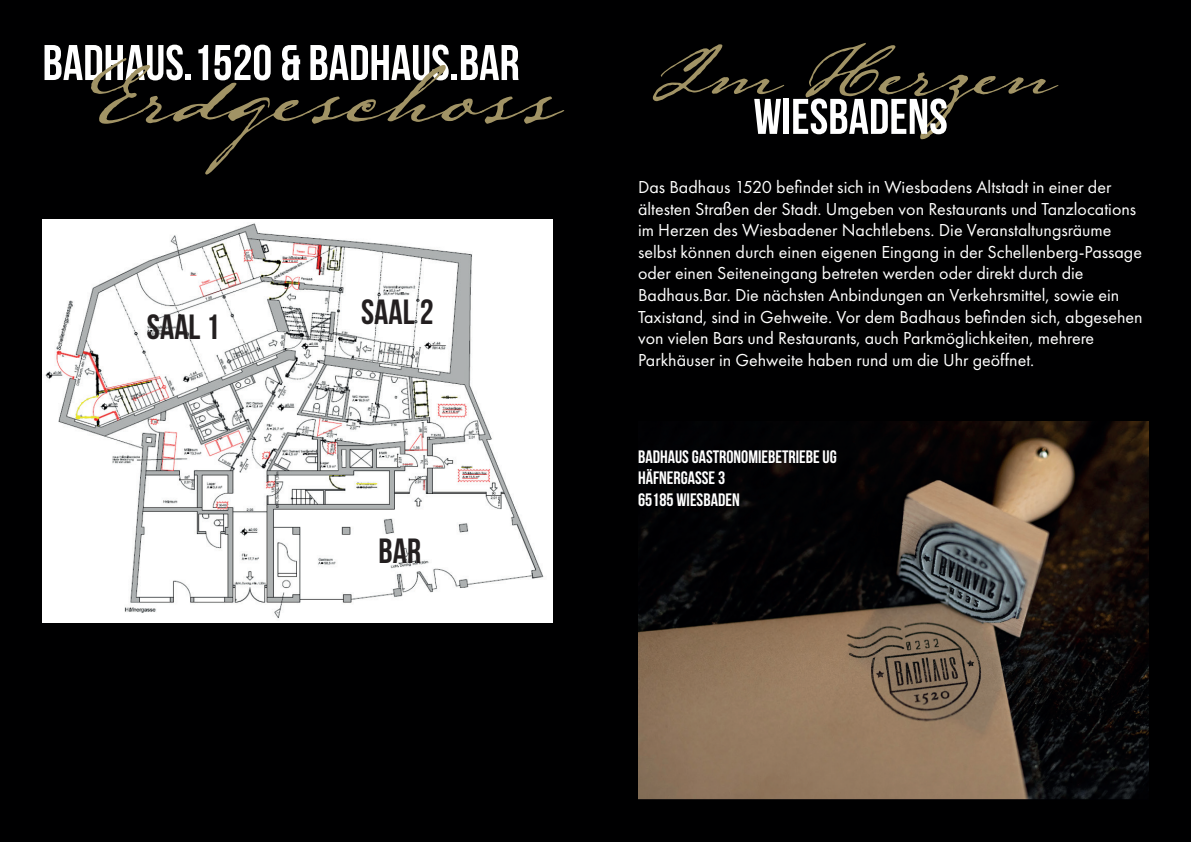
<style>
.page{position:relative;width:1191px;height:842px;background:#000001}
.page>*{position:absolute;margin:0;border:0;box-sizing:border-box;transform-origin:0 0}
.t1{font:75px "Lamar Pen";color:#a19365}
.t2{font:65px "Lamar Pen";color:#a19365}
.t3{font:700 50px "Bebas Neue";color:#fff}
.t4{font:700 35px "Bebas Neue";color:#231f20}
.t5{font:18px/21.6px "Futura PT";color:#fff}
.t6{font:700 18px/21.6px "Bebas Neue";color:#fff}
</style>
<div class="page">
<img style="left:638px;top:421px;width:510px;height:378px">
<img style="left:43px;top:219px;width:510px;height:404px">
<h3 class="t3" style="left:43px;top:35px;width:478px">BADHAUS.1520 &amp; BADHAUS.BAR</h3>
<h1 class="t1" style="left:78px;top:48px;width:475px">Erdgeschoss</h1>
<h3 class="t4" style="left:147px;top:307px;width:74px">SAAL 1</h3>
<h3 class="t4" style="left:361px;top:292px;width:74px">SAAL 2</h3>
<h3 class="t4" style="left:378px;top:531px;width:44px">BAR</h3>
<h2 class="t2" style="left:653px;top:31px;width:397px">Im Herzen</h2>
<h3 class="t3" style="left:753px;top:89px;width:196px">WIESBADENS</h3>
<p class="t5" style="left:638px;top:176px;width:506px">Das Badhaus 1520 befindet sich in Wiesbadens Altstadt in einer der ältesten Straßen der Stadt. Umgeben von Restaurants und Tanzlocations im Herzen des Wiesbadener Nachtlebens. Die Veranstaltungsräume selbst können durch einen eigenen Eingang in der Schellenberg-Passage oder einen Seiteneingang betreten werden oder direkt durch die Badhaus.Bar. Die nächsten Anbindungen an Verkehrsmittel, sowie ein Taxistand, sind in Gehweite. Vor dem Badhaus befinden sich, abgesehen von vielen Bars und Restaurants, auch Parkmöglichkeiten, mehrere Parkhäuser in Gehweite haben rund um die Uhr geöffnet.</p>
<p class="t6" style="left:638px;top:446px;width:200px">BADHAUS GASTRONOMIEBETRIEBE UG<br>HÄFNERGASSE 3<br>65185 WIESBADEN</p>
</div>
